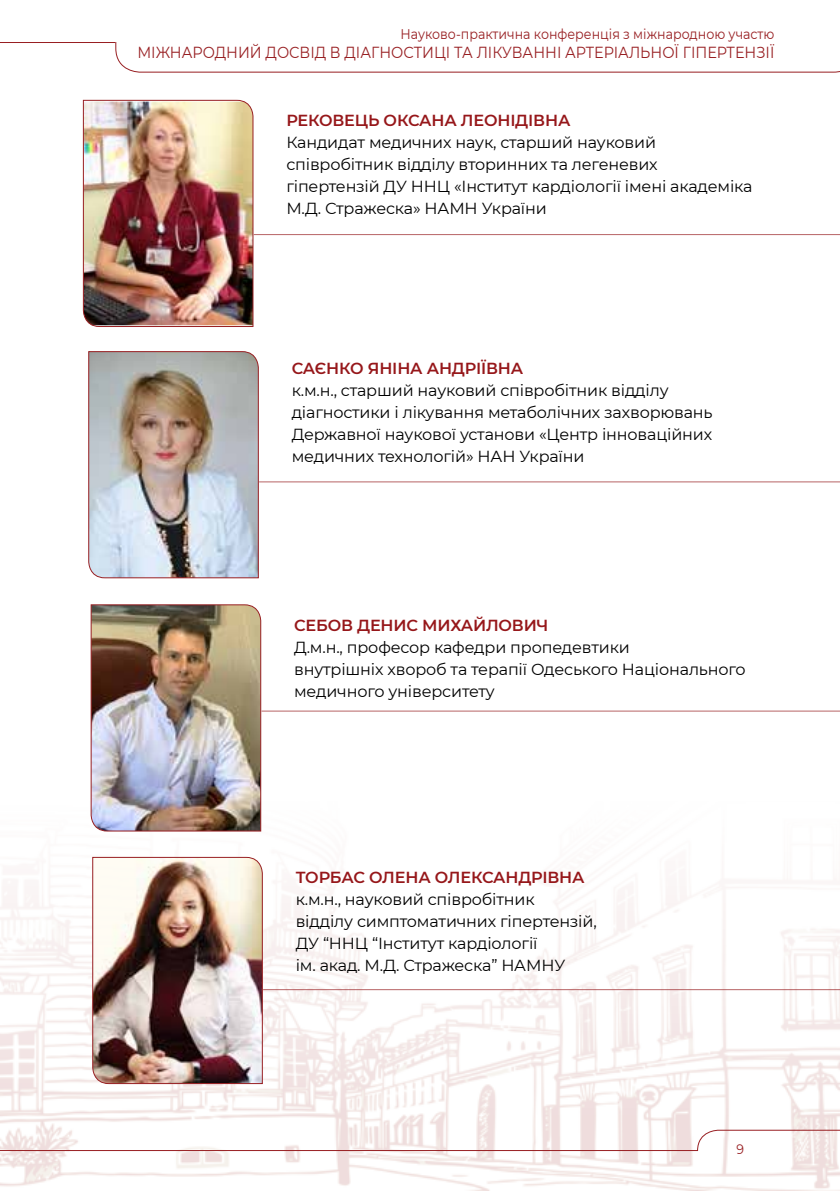
<style>
.page{position:relative;width:840px;height:1191px;background:#fff}
.page>*{position:absolute;margin:0;border:0;box-sizing:border-box;transform-origin:0 0}
.t1{font:16px/22px "Montserrat";letter-spacing:-.01em;color:#000}
.t2{font:600 16px "Montserrat";letter-spacing:-.01em;color:#96171a}
.t3{font:16px "Montserrat";color:#981f22;scale:.9 1}
.t4{font:14px "Montserrat";color:#981f22;scale:.9 1}
.t5{font:13.8px "Montserrat";color:#981f22;scale:.9 1}
</style>
<div class="page">
<img style="left:0;top:720px;width:839px;height:471px">
<svg style="left:696px;top:1129px;width:143px;height:62px"></svg>
<hr style="left:0;top:1150px;width:697px;height:1px;background:#981f22">
<svg style="left:115px;top:42px;width:724px;height:31px"></svg>
<hr style="left:0;top:42px;width:115px;height:1px;background:#981f22">
<img style="left:83px;top:100px;width:170px;height:227px">
<hr style="left:253px;top:234px;width:586px;height:1px;background:#981f22">
<img style="left:88px;top:351px;width:171px;height:227px">
<hr style="left:259px;top:481px;width:580px;height:1px;background:#981f22">
<img style="left:90px;top:604px;width:171px;height:227px">
<hr style="left:261px;top:710px;width:578px;height:1px;background:#981f22">
<hr style="left:263px;top:989px;width:576px;height:1px;background:#981f22">
<img style="left:92px;top:856px;width:171px;height:228px">
<p class="t4" style="left:400px;top:24px;width:417px">Науково-практична конференція з міжнародною участю</p>
<p class="t3" style="left:137px;top:41px;width:708px">МІЖНАРОДНИЙ ДОСВІД В ДІАГНОСТИЦІ ТА ЛІКУВАННІ АРТЕРІАЛЬНОЇ ГІПЕРТЕНЗІЇ</p>
<p class="t2" style="left:286px;top:109px;width:285px">РЕКОВЕЦЬ ОКСАНА ЛЕОНІДІВНА</p>
<p class="t1" style="left:286px;top:131px;width:467px">Кандидат медичних наук, старший науковий співробітник відділу вторинних та легеневих гіпертензій ДУ ННЦ «Інститут кардіології імені академіка М.Д. Стражеска» НАМН України</p>
<p class="t2" style="left:291px;top:356px;width:233px">САЄНКО ЯНІНА АНДРІЇВНА</p>
<p class="t1" style="left:291px;top:378px;width:422px">к.м.н., старший науковий співробітник відділу діагностики і лікування метаболічних захворювань Державної наукової установи «Центр інноваційних медичних технологій» НАН України</p>
<p class="t2" style="left:294px;top:614px;width:255px">СЕБОВ ДЕНИС МИХАЙЛОВИЧ</p>
<p class="t1" style="left:294px;top:635px;width:453px">Д.м.н., професор кафедри пропедевтики<br>внутрішніх хвороб та терапії Одеського Національного медичного університету</p>
<p class="t2" style="left:295px;top:866px;width:290px">ТОРБАС ОЛЕНА ОЛЕКСАНДРІВНА</p>
<p class="t1" style="left:295px;top:888px;width:302px">к.м.н., науковий співробітник<br>відділу симптоматичних гіпертензій, ДУ “ННЦ “Інститут кардіології<br>ім. акад. М.Д. Стражеска” НАМНУ</p>
<p class="t5" style="left:736px;top:1139px;width:10px">9</p>
</div>
